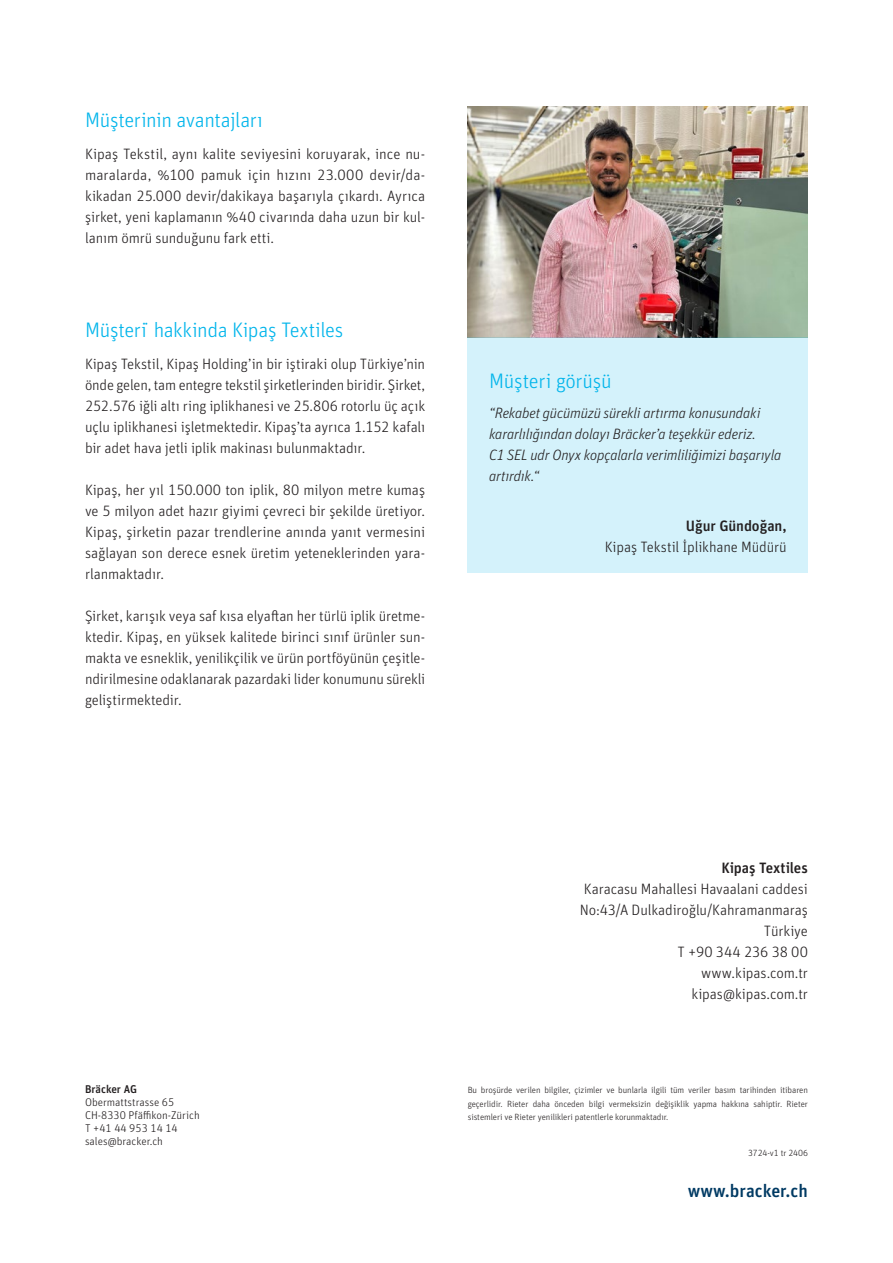
<style>
.page{position:relative;width:893px;height:1263px;background:#fff}
.page>*{position:absolute;margin:0;border:0;box-sizing:border-box;transform-origin:0 0}
.t1{font:300 21px "Unit Pro";letter-spacing:-.015em;color:#02b5eb}
.t2{font:500 18px "Unit Pro";color:#003a63}
.t3{font:300 15px/21px "Unit Pro";letter-spacing:-.01em;color:#231f20;text-align:justify}
.t4{font:italic 300 15px/21px "Unit Pro";letter-spacing:-.015em;color:#231f20}
.t5{font:500 15px "Unit Pro";letter-spacing:-.005em;color:#231f20}
.t6{font:300 11.25px/13.2px "Unit Pro";color:#231f20}
.t7{font:500 11.25px "Unit Pro";color:#231f20}
.t8{font:300 9px/13px "Unit Pro";letter-spacing:-.01em;color:#231f20;text-align:justify}
</style>
<div class="page">
<img style="left:468px;top:106px;width:340px;height:231px">
<div style="left:468px;top:337px;width:340px;height:236px;background:#d4f2fb"></div>
<h1 class="t1" style="left:85px;top:106px;width:179px">Müşterinin avantajları</h1>
<p class="t3" style="left:85px;top:142px;width:342px">Kipaş Tekstil, aynı kalite seviyesini koruyarak, ince nu&shy;maralarda, %100 pamuk için hızını 23.000 devir/da&shy;kikadan 25.000 devir/dakikaya başarıyla çıkardı. Ayrıca şirket, yeni kaplamanın %40 civarında daha uzun bir kul&shy;lanım ömrü sunduğunu fark etti.</p>
<h1 class="t1" style="left:85px;top:316px;width:260px">Müşteri ̇ hakkinda Kipaş Textiles</h1>
<p class="t3" style="left:85px;top:352px;width:342px">Kipaş Tekstil, Kipaş Holding’in bir iştiraki olup Türkiye’nin önde gelen, tam entegre tekstil şirketlerinden biridir. Şirket, 252.576 iğli altı ring iplikhanesi ve 25.806 rotorlu üç açık uçlu iplikhanesi işletmektedir. Kipaş’ta ayrıca 1.152 kafalı bir adet hava jetli iplik makinası bulunmaktadır.</p>
<p class="t3" style="left:85px;top:478px;width:342px">Kipaş, her yıl 150.000 ton iplik, 80 milyon metre kumaş ve 5 milyon adet hazır giyimi çevreci bir şekilde üretiyor.<br>Kipaş, şirketin pazar trendlerine anında yanıt vermesini sağlayan son derece esnek üretim yeteneklerinden yara&shy;rlanmaktadır.</p>
<p class="t3" style="left:85px;top:604px;width:342px">Şirket, karışık veya saf kısa elyaftan her türlü iplik üretme&shy;ktedir. Kipaş, en yüksek kalitede birinci sınıf ürünler sun&shy;makta ve esneklik, yenilikçilik ve ürün portföyünün çeşitle&shy;ndirilmesine odaklanarak pazardaki lider konumunu sürekli geliştirmektedir.</p>
<h1 class="t1" style="left:489px;top:366px;width:124px">Müşteri görüşü</h1>
<p class="t4" style="left:489px;top:401px;width:294px">“Rekabet gücümüzü sürekli artırma konusundaki kararlılığından dolayı Bräcker’a teşekkür ederiz.<br>C1 SEL udr Onyx kopçalarla verimliliğimizi başarıyla artırdık.“</p>
<p class="t5" style="left:686px;top:515px;width:102px">Uğur Gündoğan,</p>
<p class="t3" style="left:605px;top:536px;width:183px">Kipaş Tekstil İplikhane Müdürü</p>
<p class="t7" style="left:85px;top:1080px;width:53px">Bräcker AG</p>
<p class="t6" style="left:85px;top:1095px;width:116px">Obermattstrasse 65<br>CH-8330 Pfäffikon-Zürich<br>T +41 44 953 14 14 sales@bracker.ch</p>
<p class="t5" style="left:721px;top:856px;width:88px">Kipaş Textiles</p>
<p class="t3" style="left:580px;top:877px;width:230px;text-align:right">Karacasu Mahallesi Havaalani caddesi<br>No:43/A Dulkadiroğlu/Kahramanmaraş<br>Türkiye<br>T +90 344 236 38 00 www.kipas.com.tr<br>kipas@kipas.com.tr</p>
<p class="t8" style="left:468px;top:1083px;width:342px">Bu broşürde verilen bilgiler, çizimler ve bunlarla ilgili tüm veriler basım tarihinden itibaren geçerlidir. Rieter daha önceden bilgi vermeksizin değişiklik yapma hakkına sahiptir. Rieter sistemleri ve Rieter yenilikleri patentlerle korunmaktadır.</p>
<p class="t8" style="left:748px;top:1146px;width:61px">3724-v1 tr 2406</p>
<p class="t2" style="left:688px;top:1177px;width:122px">www.bracker.ch</p>
</div>
